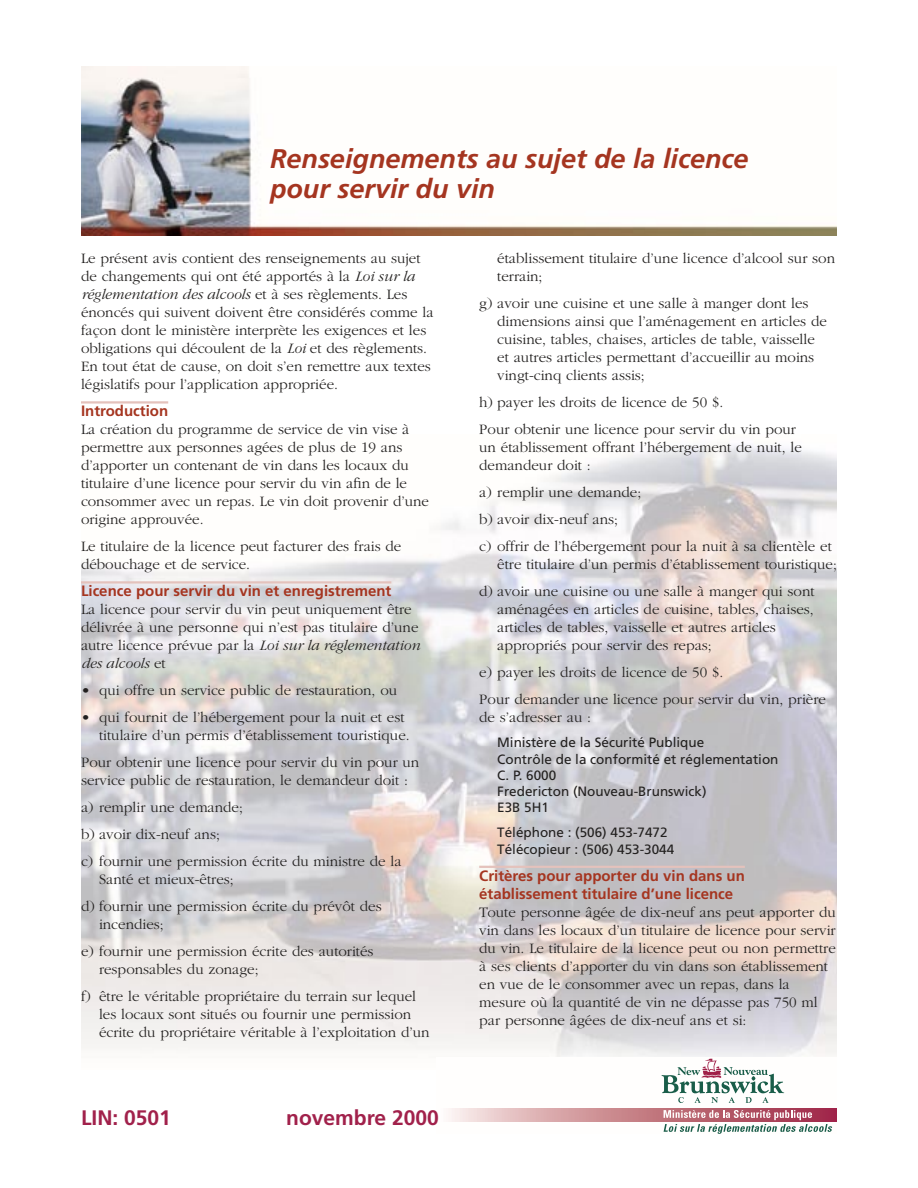
<style>
.page{position:relative;width:918px;height:1188px;background:#fff}
.page>*{position:absolute;margin:0;border:0;box-sizing:border-box;transform-origin:0 0}
.t1{font:italic 700 27px/30px "Frutiger";color:#a53520}
.t2{font:700 21px "Frutiger";color:#a1214b}
.text{font:300 15px/18px "Garamond";color:#22201f}
.bullet{font:300 15px/18px "Garamond";color:#22201f}
.head{font:700 15px/18px "Frutiger";color:#a53520}
.addess{font:13.5px "Frutiger";color:#22201f}
.s1{font-style:italic}
</style>
<div class="page">
<img style="left:81px;top:67px;width:756px;height:168px">
<img style="left:81px;top:445px;width:756px;height:612px">
<svg style="left:449px;top:1058px;width:388px;height:76px"></svg>
<hr style="left:81px;top:401px;width:87px;height:3px;background:#e4c2bc">
<hr style="left:81px;top:581px;width:310px;height:3px;background:#e4c2bc">
<hr style="left:479px;top:866px;width:266px;height:2px;background:#e4c2bc">
<p class="t1" style="left:270px;top:143px;width:480px">Renseignements au sujet de la licence pour servir du vin</p>
<p class="text" style="left:81px;top:250px;width:354px">Le présent avis contient des renseignements au sujet de changements qui ont été apportés à la <span class="s1">Loi sur la réglementation des alcools</span> et à ses règlements. Les énoncés qui suivent doivent être considérés comme la façon dont le ministère interprète les exigences et les obligations qui découlent de la <span class="s1">Loi</span> et des règlements.<br>En tout état de cause, on doit s’en remettre aux textes législatifs pour l’application appropriée.</p>
<p class="head" style="left:81px;top:402px;width:89px">Introduction</p>
<p class="text" style="left:81px;top:421px;width:350px">La création du programme de service de vin vise à permettre aux personnes agées de plus de 19 ans d’apporter un contenant de vin dans les locaux du titulaire d’une licence pour servir du vin afin de le consommer avec un repas. Le vin doit provenir d’une origine approuvée.</p>
<p class="text" style="left:81px;top:538px;width:322px">Le titulaire de la licence peut facturer des frais de débouchage et de service.</p>
<p class="head" style="left:81px;top:582px;width:312px">Licence pour servir du vin et enregistrement</p>
<p class="text" style="left:81px;top:601px;width:341px">La licence pour servir du vin peut uniquement être délivrée à une personne qui n’est pas titulaire d’une autre licence prévue par la <span class="s1">Loi sur la réglementation des alcools</span> et</p>
<p class="bullet" style="left:81px;top:682px;width:318px">• qui offre un service public de restauration, ou</p>
<p class="bullet" style="left:99px;top:709px;width:312px;text-indent:-18px">• qui fournit de l’hébergement pour la nuit et est titulaire d’un permis d’établissement touristique.</p>
<p class="text" style="left:81px;top:754px;width:340px">Pour obtenir une licence pour servir du vin pour un service public de restauration, le demandeur doit :</p>
<p class="bullet" style="left:81px;top:799px;width:164px">a) remplir une demande;</p>
<p class="bullet" style="left:81px;top:826px;width:140px">b) avoir dix-neuf ans;</p>
<p class="bullet" style="left:99px;top:853px;width:304px;text-indent:-18px">c) fournir une permission écrite du ministre de la<br>Santé et mieux-êtres;</p>
<p class="bullet" style="left:99px;top:898px;width:284px;text-indent:-18px">d) fournir une permission écrite du prévôt des incendies;</p>
<p class="bullet" style="left:99px;top:943px;width:276px;text-indent:-18px">e) fournir une permission écrite des autorités responsables du zonage;</p>
<p class="bullet" style="left:99px;top:988px;width:332px;text-indent:-18px">f) être le véritable propriétaire du terrain sur lequel les locaux sont situés ou fournir une permission écrite du propriétaire véritable à l’exploitation d’un</p>
<p class="t2" style="left:81px;top:1106px;width:91px">LIN: 0501</p>
<p class="t2" style="left:286px;top:1106px;width:154px">novembre 2000</p>
<p class="bullet" style="left:497px;top:250px;width:339px">établissement titulaire d’une licence d’alcool sur son terrain;</p>
<p class="bullet" style="left:497px;top:295px;width:331px;text-indent:-18px">g) avoir une cuisine et une salle à manger dont les dimensions ainsi que l’aménagement en articles de cuisine, tables, chaises, articles de table, vaisselle et autres articles permettant d’accueillir au moins vingt-cinq clients assis;</p>
<p class="bullet" style="left:479px;top:394px;width:246px">h) payer les droits de licence de 50 $.</p>
<p class="text" style="left:479px;top:421px;width:324px">Pour obtenir une licence pour servir du vin pour un établissement offrant l’hébergement de nuit, le demandeur doit :</p>
<p class="bullet" style="left:479px;top:484px;width:164px">a) remplir une demande;</p>
<p class="bullet" style="left:479px;top:511px;width:140px">b) avoir dix-neuf ans;</p>
<p class="bullet" style="left:497px;top:538px;width:341px;text-indent:-18px">c) offrir de l’hébergement pour la nuit à sa clientèle et être titulaire d’un permis d’établissement touristique;</p>
<p class="bullet" style="left:497px;top:583px;width:319px;text-indent:-18px">d) avoir une cuisine ou une salle à manger qui sont aménagées en articles de cuisine, tables, chaises, articles de tables, vaisselle et autres articles appropriés pour servir des repas;</p>
<p class="bullet" style="left:479px;top:664px;width:246px">e) payer les droits de licence de 50 $.</p>
<p class="text" style="left:479px;top:691px;width:348px">Pour demander une licence pour servir du vin, prière de s’adresser au :</p>
<p class="addess" style="left:497px;top:735px;width:209px">Ministère de la Sécurité Publique</p>
<p class="addess" style="left:497px;top:751px;width:283px">Contrôle de la conformité et réglementation</p>
<p class="addess" style="left:497px;top:767px;width:61px">C. P. 6000</p>
<p class="addess" style="left:497px;top:783px;width:211px">Fredericton (Nouveau-Brunswick)</p>
<p class="addess" style="left:497px;top:800px;width:53px">E3B 5H1</p>
<p class="addess" style="left:497px;top:825px;width:172px">Téléphone : (506) 453-7472</p>
<p class="addess" style="left:497px;top:841px;width:179px">Télécopieur : (506) 453-3044</p>
<p class="head" style="left:479px;top:866px;width:267px">Critères pour apporter du vin dans un établissement titulaire d’une licence</p>
<p class="text" style="left:479px;top:903px;width:358px">Toute personne âgée de dix-neuf ans peut apporter du vin dans les locaux d’un titulaire de licence pour servir du vin. Le titulaire de la licence peut ou non permettre à ses clients d’apporter du vin dans son établissement en vue de le consommer avec un repas, dans la mesure où la quantité de vin ne dépasse pas 750 ml par personne âgées de dix-neuf ans et si:</p>
</div>
